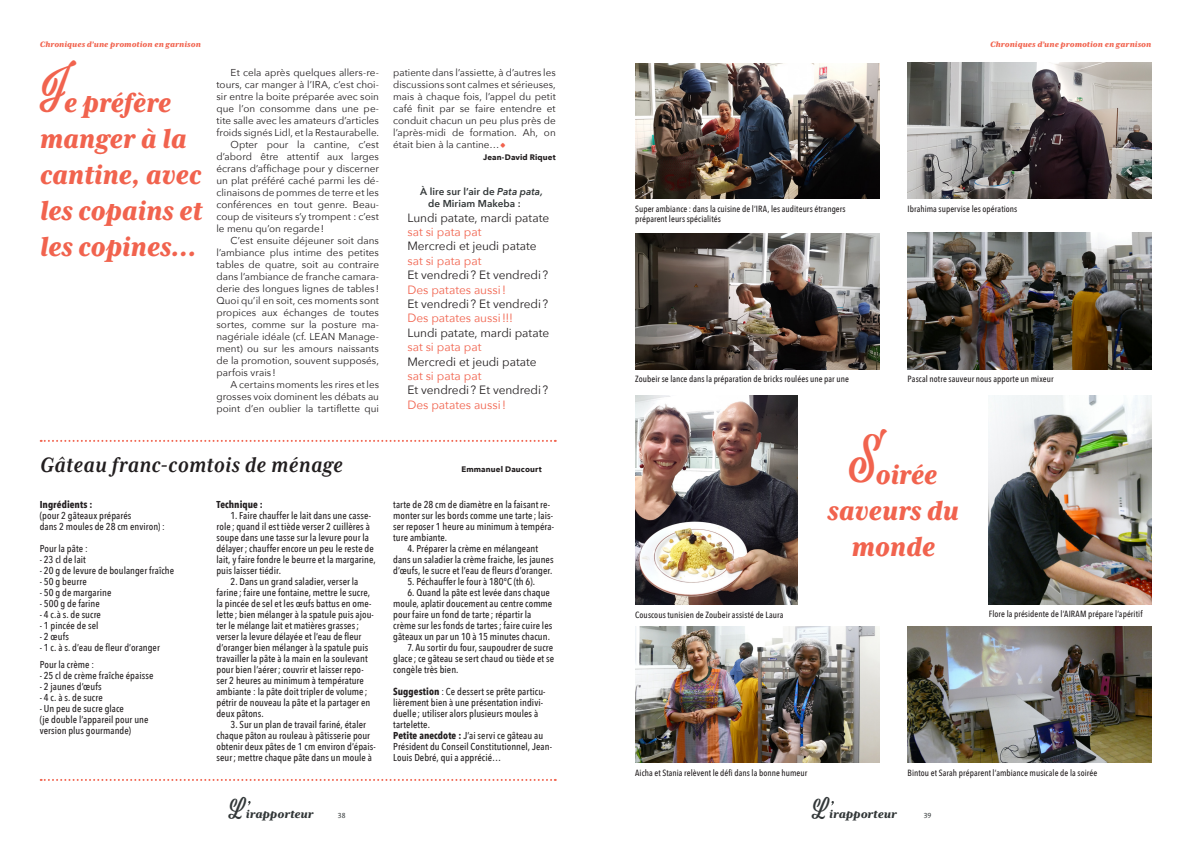
<style>
.page{position:relative;width:1191px;height:842px;background:#fff}
.page>*{position:absolute;margin:0;border:0;box-sizing:border-box;transform-origin:0 0}
.titre_coté{font:italic 800 31px/36px "Mrs Eaves XL Serif Nar OT";letter-spacing:-.005em;color:#f1634e}
.titre_coté_post-it{font:italic 700 24px "Mrs Eaves XL Serif Nar OT";letter-spacing:.015em;color:#231f20}
.t1{font:italic 800 12.9px "Mrs Eaves XL Serif OT";letter-spacing:.005em;color:#323738}
.corps_de_texte{font:12px "Avenir Next";letter-spacing:-.01em;color:#231f20}
.corps_de_texte-2{font:12px "Avenir Next";color:#f1634e}
.corps_de_texte_-_etr{font:500 10px/11px "Avenir Next Condensed";letter-spacing:.005em;color:#231f20}
.corps_de_texte-3{font:10px/12px "Avenir Next";color:#231f20;text-align:justify}
.corps_de_texte-4{font:600 10px/12px "Avenir Next";letter-spacing:.005em;color:#323738}
.corps_de_texte_-_etr-2{font:700 10px "Avenir Next Condensed";letter-spacing:.005em;color:#231f20}
.legendes{font:500 9px/10px "Avenir Next Condensed";letter-spacing:.005em;color:#231f20}
.t2{font:italic 800 9px "Mrs Eaves XL Serif OT";letter-spacing:.01em;color:#f1634e}
.corps_de_texte-5{font:700 8px "Avenir Next";letter-spacing:.015em;color:#231f20}
.t3{font:7.4px "Le Monde Sans Pro";color:#323738}
.s1{font-family:"Le Monde Livre Cla Pro";font-weight:700;color:#f1634e}
.s2{font-style:italic}
.s3{font-weight:700}
</style>
<div class="page">
<svg style="left:41px;top:440px;width:515px;height:2px"></svg>
<svg style="left:41px;top:779px;width:515px;height:2px"></svg>
<img style="left:635px;top:64px;width:244px;height:135px">
<img style="left:635px;top:234px;width:244px;height:135px">
<img style="left:907px;top:626px;width:244px;height:137px">
<img style="left:635px;top:626px;width:244px;height:137px">
<img style="left:907px;top:63px;width:244px;height:136px">
<img style="left:907px;top:233px;width:244px;height:136px">
<img style="left:635px;top:396px;width:162px;height:208px">
<img style="left:988px;top:396px;width:163px;height:208px">
<p class="t2" style="left:40px;top:40px;width:163px">Chroniques d’une promotion en garnison</p>
<p class="t2" style="left:990px;top:40px;width:163px">Chroniques d’une promotion en garnison</p>
<p class="corps_de_texte-3" style="left:216px;top:66px;width:164px;text-indent:14px">Et cela après quelques allers-re&shy;tours, car manger à l’IRA, c’est choi&shy;sir entre la boite préparée avec soin que l’on consomme dans une pe&shy;tite salle avec les amateurs d’articles froids signés Lidl, et la Restaurabelle.</p>
<p class="corps_de_texte-3" style="left:216px;top:138px;width:164px;text-indent:14px">Opter pour la cantine, c’est d’abord être attentif aux larges écrans d’affichage pour y discerner un plat préféré caché parmi les dé&shy;clinaisons de pommes de terre et les conférences en tout genre. Beau&shy;coup de visiteurs s’y trompent : c’est le menu qu’on regarde!</p>
<p class="corps_de_texte-3" style="left:216px;top:234px;width:164px;text-indent:14px">C’est ensuite déjeuner soit dans l’ambiance plus intime des petites tables de quatre, soit au contraire dans l’ambiance de franche camara&shy;derie des longues lignes de tables !<br>Quoi qu’il en soit, ces moments sont propices aux échanges de toutes sortes, comme sur la posture ma&shy;nagériale idéale (cf. LEAN Manage&shy;ment) ou sur les amours naissants de la promotion, souvent supposés, parfois vrais !</p>
<p class="corps_de_texte-3" style="left:216px;top:378px;width:164px;text-indent:14px">A certains moments les rires et les grosses voix dominent les débats au point d’en oublier la tartiflette qui</p>
<p class="titre_coté" style="left:40px;top:84px;width:164px"><sup>J</sup>e préfère manger à la cantine, avec les copains et les copines…</p>
<p class="corps_de_texte-3" style="left:393px;top:66px;width:164px">patiente dans l’assiette, à d’autres les discussions sont calmes et sérieuses, mais à chaque fois, l’appel du petit café finit par se faire entendre et conduit chacun un peu plus près de l’après-midi de formation. Ah, on était bien à la cantine…<span class="s1">;</span></p>
<p class="corps_de_texte-5" style="left:483px;top:150px;width:74px">Jean-David Riquet</p>
<p class="corps_de_texte-4" style="left:428px;top:185px;width:116px;text-indent:-8px">À lire sur l’air de <span class="s2">Pata pata, </span>de Miriam Makeba :</p>
<p class="corps_de_texte" style="left:407px;top:207px;width:143px">Lundi patate, mardi patate</p>
<p class="corps_de_texte-2" style="left:407px;top:222px;width:76px">sat si pata pat</p>
<p class="corps_de_texte" style="left:407px;top:236px;width:131px">Mercredi et jeudi patate</p>
<p class="corps_de_texte-2" style="left:407px;top:250px;width:76px">sat si pata pat</p>
<p class="corps_de_texte" style="left:407px;top:265px;width:142px">Et vendredi ? Et vendredi ?</p>
<p class="corps_de_texte-2" style="left:407px;top:279px;width:100px">Des patates aussi!</p>
<p class="corps_de_texte" style="left:407px;top:294px;width:142px">Et vendredi ? Et vendredi ?</p>
<p class="corps_de_texte-2" style="left:407px;top:308px;width:107px">Des patates aussi!!!</p>
<p class="corps_de_texte" style="left:407px;top:322px;width:143px">Lundi patate, mardi patate</p>
<p class="corps_de_texte-2" style="left:407px;top:337px;width:76px">sat si pata pat</p>
<p class="corps_de_texte" style="left:407px;top:351px;width:131px">Mercredi et jeudi patate</p>
<p class="corps_de_texte-2" style="left:407px;top:366px;width:76px">sat si pata pat</p>
<p class="corps_de_texte" style="left:407px;top:380px;width:142px">Et vendredi ? Et vendredi ?</p>
<p class="corps_de_texte-2" style="left:407px;top:394px;width:100px">Des patates aussi!</p>
<p class="legendes" style="left:635px;top:204px;width:212px">Super ambiance : dans la cuisine de l’IRA, les auditeurs étrangers préparent leurs spécialités</p>
<p class="legendes" style="left:907px;top:204px;width:111px">Ibrahima supervise les opérations</p>
<p class="legendes" style="left:635px;top:374px;width:215px">Zoubeir se lance dans la préparation de bricks roulées une par une</p>
<p class="legendes" style="left:907px;top:374px;width:147px">Pascal notre sauveur nous apporte un mixeur</p>
<p class="titre_coté_post-it" style="left:40px;top:452px;width:305px">Gâteau franc-comtois de ménage</p>
<p class="corps_de_texte_-_etr-2" style="left:40px;top:499px;width:54px">Ingrédients :</p>
<p class="corps_de_texte_-_etr" style="left:40px;top:510px;width:127px">(pour 2 gâteaux préparés<br>dans 2 moules de 28 cm environ) :</p>
<p class="corps_de_texte_-_etr" style="left:40px;top:543px;width:50px">Pour la pâte :</p>
<p class="corps_de_texte_-_etr" style="left:40px;top:554px;width:48px">- 23 cl de lait</p>
<p class="corps_de_texte_-_etr" style="left:40px;top:565px;width:136px">- 20 g de levure de boulanger fraîche</p>
<p class="corps_de_texte_-_etr" style="left:40px;top:576px;width:49px">- 50 g beurre</p>
<p class="corps_de_texte_-_etr" style="left:40px;top:587px;width:73px">- 50 g de margarine</p>
<p class="corps_de_texte_-_etr" style="left:40px;top:598px;width:62px">- 500 g de farine</p>
<p class="corps_de_texte_-_etr" style="left:40px;top:609px;width:63px">- 4 c.à s. de sucre</p>
<p class="corps_de_texte_-_etr" style="left:40px;top:620px;width:60px">- 1 pincée de sel</p>
<p class="corps_de_texte_-_etr" style="left:40px;top:631px;width:31px">- 2 œufs</p>
<p class="corps_de_texte_-_etr" style="left:40px;top:642px;width:122px">- 1 c. à s. d’eau de fleur d’oranger</p>
<p class="corps_de_texte_-_etr" style="left:40px;top:659px;width:56px">Pour la crème :</p>
<p class="corps_de_texte_-_etr" style="left:40px;top:670px;width:115px">- 25 cl de crème fraîche épaisse</p>
<p class="corps_de_texte_-_etr" style="left:40px;top:681px;width:63px">- 2 jaunes d’œufs</p>
<p class="corps_de_texte_-_etr" style="left:40px;top:692px;width:65px">- 4 c. à s. de sucre</p>
<p class="corps_de_texte_-_etr" style="left:40px;top:703px;width:86px">- Un peu de sucre glace</p>
<p class="corps_de_texte_-_etr" style="left:40px;top:714px;width:110px">(je double l’appareil pour une version plus gourmande)</p>
<p class="corps_de_texte_-_etr-2" style="left:216px;top:499px;width:48px">Technique :</p>
<p class="corps_de_texte_-_etr" style="left:216px;top:510px;width:161px;text-indent:14px">1. Faire chauffer le lait dans une casse&shy;role ; quand il est tiède verser 2 cuillères à soupe dans une tasse sur la levure pour la délayer; chauffer encore un peu le reste de lait, y faire fondre le beurre et la margarine, puis laisser tiédir.</p>
<p class="corps_de_texte_-_etr" style="left:216px;top:576px;width:159px;text-indent:14px">2. Dans un grand saladier, verser la farine ; faire une fontaine, mettre le sucre, la pincée de sel et les œufs battus en ome&shy;lette ; bien mélanger à la spatule puis ajou&shy;ter le mélange lait et matières grasses; verser la levure délayée et l’eau de fleur d’oranger bien mélanger à la spatule puis travailler la pâte à la main en la soulevant pour bien l’aérer; couvrir et laisser repo&shy;ser 2 heures au minimum à température ambiante : la pâte doit tripler de volume ; pétrir de nouveau la pâte et la partager en deux pâtons.</p>
<p class="corps_de_texte_-_etr" style="left:216px;top:719px;width:161px;text-align:center">3. Sur un plan de travail fariné, étaler chaque pâton au rouleau à pâtisserie pour obtenir deux pâtes de 1 cm environ d’épais&shy;seur; mettre chaque pâte dans un moule à</p>
<p class="t1" style="left:229px;top:808px;width:86px"><sup>L</sup>irapporteur</p>
<p class="t3" style="left:338px;top:810px;width:9px">38</p>
<p class="corps_de_texte-5" style="left:461px;top:462px;width:82px">Emmanuel Daucourt</p>
<p class="corps_de_texte_-_etr" style="left:393px;top:499px;width:163px">tarte de 28 cm de diamètre en la faisant re&shy;monter sur les bords comme une tarte ; lais&shy;ser reposer 1 heure au minimum à tempéra&shy;ture ambiante.</p>
<p class="corps_de_texte_-_etr" style="left:393px;top:543px;width:162px;text-align:center">4. Préparer la crème en mélangeant<br>dans un saladier la crème fraiche, les jaunes d’œufs, le sucre et l’eau de fleurs d’oranger.</p>
<p class="corps_de_texte_-_etr" style="left:407px;top:576px;width:129px">5. Péchauffer le four à 180°C (th 6).</p>
<p class="corps_de_texte_-_etr" style="left:393px;top:587px;width:161px;text-indent:14px">6. Quand la pâte est levée dans chaque moule, aplatir doucement au centre comme pour faire un fond de tarte ; répartir la crème sur les fonds de tartes; faire cuire les gâteaux un par un 10 à 15 minutes chacun.</p>
<p class="corps_de_texte_-_etr" style="left:393px;top:642px;width:162px;text-align:justify;text-indent:14px">7. Au sortir du four, saupoudrer de sucre glace ; ce gâteau se sert chaud ou tiède et se congèle très bien.</p>
<p class="corps_de_texte_-_etr" style="left:393px;top:686px;width:154px"><span class="s3">Suggestion</span> : Ce dessert se prête particu&shy;lièrement bien à une présentation indivi&shy;duelle ; utiliser alors plusieurs moules à tartelette.</p>
<p class="corps_de_texte_-_etr" style="left:393px;top:730px;width:160px"><span class="s3">Petite anecdote :</span> J’ai servi ce gâteau au<br>Président du Conseil Constitutionnel, Jean-<br>Louis Debré, qui a apprécié…</p>
<p class="legendes" style="left:635px;top:609px;width:150px">Couscous tunisien de Zoubeir assisté de Laura</p>
<p class="titre_coté" style="left:827px;top:456px;width:133px;text-align:center"><sup>S</sup>oirée saveurs du monde</p>
<p class="legendes" style="left:988px;top:609px;width:155px">Flore la présidente de l’AIRAM prépare l’apéritif</p>
<p class="legendes" style="left:635px;top:767px;width:174px">Aicha et Stania relèvent le défi dans la bonne humeur</p>
<p class="legendes" style="left:907px;top:767px;width:191px">Bintou et Sarah préparent l’ambiance musicale de la soirée</p>
<p class="t1" style="left:812px;top:808px;width:86px"><sup>L</sup>irapporteur</p>
<p class="t3" style="left:924px;top:810px;width:9px">39</p>
</div>
